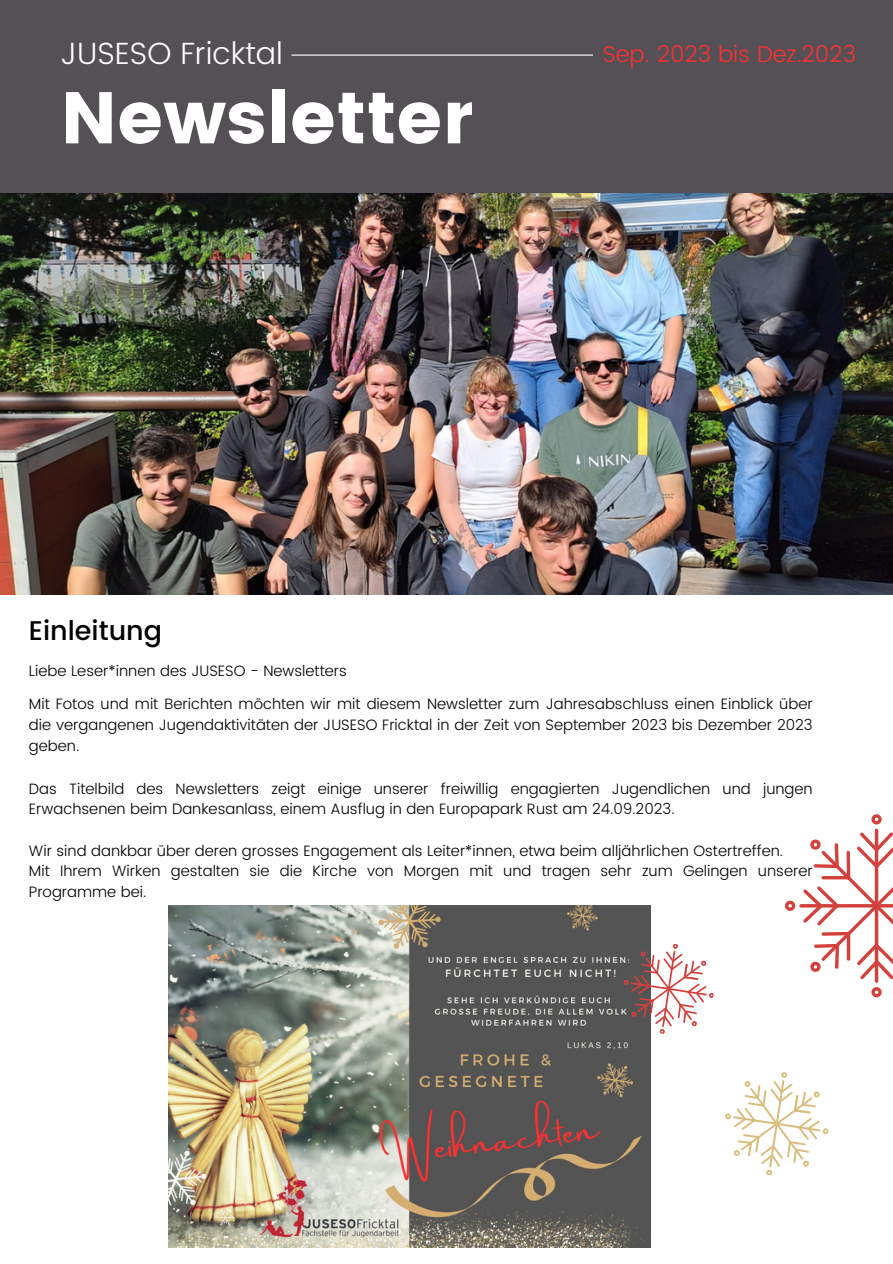
<style>
.page{position:relative;width:893px;height:1264px;background:#fff}
.page>*{position:absolute;margin:0;border:0;box-sizing:border-box;transform-origin:0 0}
.t1{font:72.75px "Poppins";color:#fff}
.t2{font:300 30.75px "Poppins";color:#fff}
.t3{font:500 27px "Poppins";color:#000}
.t4{font:300 22.95px "Poppins";color:#ff3131}
.t5{font:300 15px/20.5px "Poppins";color:#000}
</style>
<div class="page">
<img style="left:0;top:193px;width:892px;height:401px">
<div style="left:0;top:0;width:892px;height:193px;background:#545056"></div>
<hr style="left:291px;top:55px;width:302px;height:1px;background:#fff">
<img style="left:169px;top:905px;width:481px;height:342px">
<svg style="left:874px;top:828px;width:4px;height:154px"></svg>
<svg style="left:871px;top:814px;width:10px;height:10px"></svg>
<svg style="left:871px;top:987px;width:10px;height:10px"></svg>
<svg style="left:785px;top:832px;width:107px;height:147px"></svg>
<svg style="left:623px;top:943px;width:91px;height:91px"></svg>
<svg style="left:725px;top:1072px;width:103px;height:103px"></svg>
<p class="t2" style="left:61px;top:35px;width:224px">JUSESO Fricktal</p>
<p class="t1" style="left:61px;top:76px;width:414px">Newsletter</p>
<p class="t4" style="left:602px;top:40px;width:255px">Sep. 2023 bis Dez.2023</p>
<p class="t3" style="left:29px;top:614px;width:135px">Einleitung</p>
<p class="t5" style="left:29px;top:660px;width:319px">Liebe Leser*innen des JUSESO - Newsletters</p>
<p class="t5" style="left:29px;top:694px;width:785px;text-align:justify">Mit Fotos und mit Berichten möchten wir mit diesem Newsletter zum Jahresabschluss einen Einblick über die vergangenen Jugendaktivitäten der JUSESO Fricktal in der Zeit von September 2023 bis Dezember 2023 geben.</p>
<p class="t5" style="left:29px;top:778px;width:785px">Das Titelbild des Newsletters zeigt einige unserer freiwillig engagierten Jugendlichen und jungen<br>Erwachsenen beim Dankesanlass, einem Ausflug in den Europapark Rust am 24.09.2023.</p>
<p class="t5" style="left:29px;top:840px;width:755px">Wir sind dankbar über deren grosses Engagement als Leiter*innen, etwa beim alljährlichen Ostertreffen.</p>
<p class="t5" style="left:29px;top:860px;width:785px">Mit Ihrem Wirken gestalten sie die Kirche von Morgen mit und tragen sehr zum Gelingen unserer<br>Programme bei.</p>
</div>
